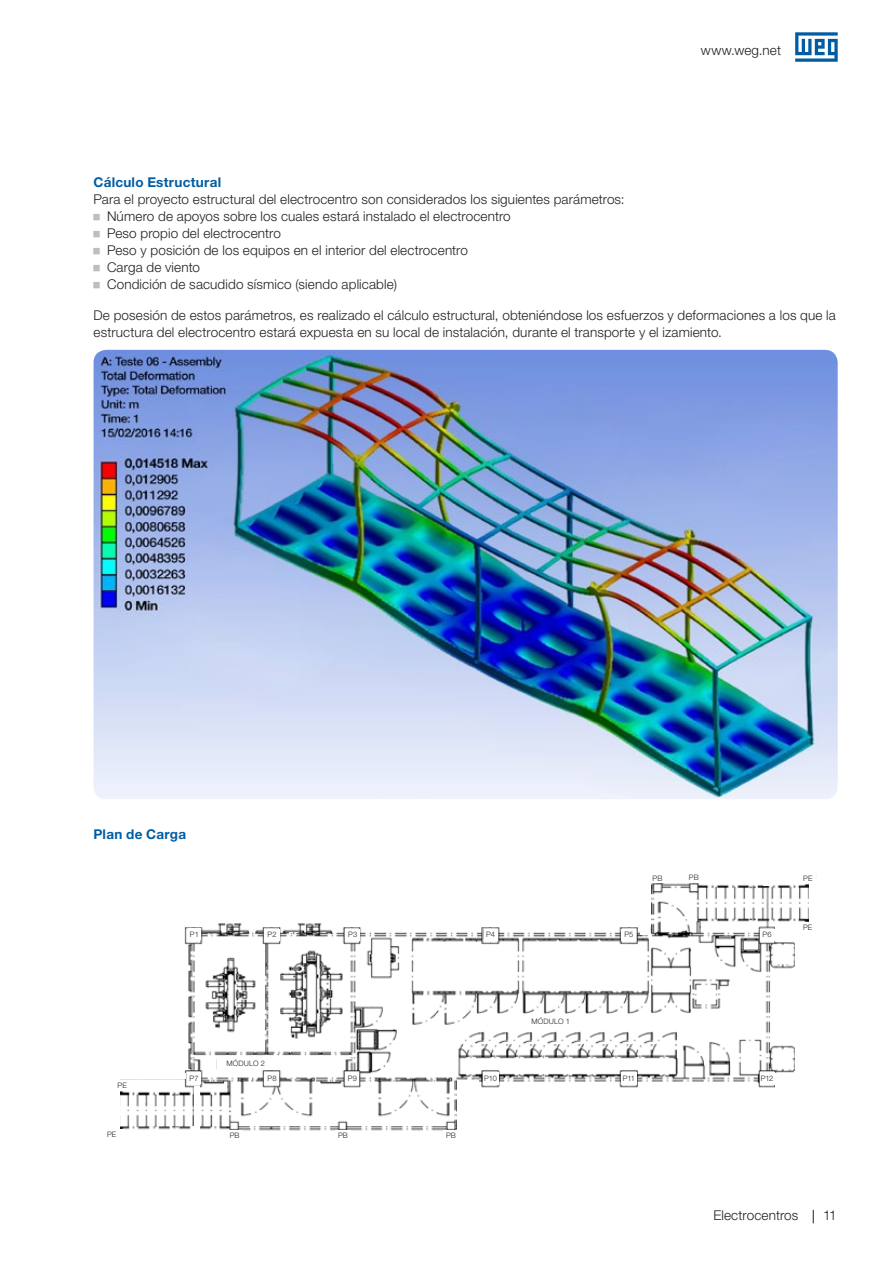
<style>
.page{position:relative;width:893px;height:1263px;background:#fff}
.page>*{position:absolute;margin:0;border:0;box-sizing:border-box;transform-origin:0 0}
.t1{font:300 13.5px/17px "Helvetica Neue LT Pro";letter-spacing:.01em;color:#231f20}
.t2{font:700 13.5px "Helvetica Neue LT Pro";letter-spacing:.02em;color:#005da4}
.t3{font:300 7.5px "Helvetica Neue LT Pro";letter-spacing:.025em;color:#231f20}
</style>
<div class="page">
<svg style="left:795px;top:32px;width:43px;height:30px"></svg>
<svg style="left:813px;top:1210px;width:1px;height:13px"></svg>
<img style="left:120px;top:875px;width:697px;height:256px">
<div style="left:188px;top:929px;width:13px;height:11px;background:#fff"></div>
<div style="left:187px;top:1072px;width:14px;height:12px;background:#fff"></div>
<div style="left:265px;top:1072px;width:14px;height:12px;background:#fff"></div>
<div style="left:346px;top:1072px;width:13px;height:12px;background:#fff"></div>
<div style="left:483px;top:1072px;width:15px;height:12px;background:#fff"></div>
<div style="left:621px;top:1072px;width:16px;height:12px;background:#fff"></div>
<div style="left:523px;top:1015px;width:55px;height:12px;background:#fff"></div>
<div style="left:217px;top:1058px;width:58px;height:11px;background:#fff"></div>
<div style="left:759px;top:1072px;width:15px;height:12px;background:#fff"></div>
<div style="left:265px;top:929px;width:14px;height:11px;background:#fff"></div>
<div style="left:346px;top:929px;width:14px;height:11px;background:#fff"></div>
<div style="left:484px;top:929px;width:13px;height:11px;background:#fff"></div>
<div style="left:622px;top:929px;width:14px;height:11px;background:#fff"></div>
<div style="left:760px;top:929px;width:14px;height:11px;background:#fff"></div>
<div style="left:800px;top:872px;width:16px;height:12px;background:#fff"></div>
<div style="left:686px;top:873px;width:16px;height:10px;background:#fff"></div>
<div style="left:799px;top:922px;width:17px;height:10px;background:#fff"></div>
<div style="left:650px;top:873px;width:15px;height:10px;background:#fff"></div>
<div style="left:164px;top:860px;width:39px;height:67px;background:#fff"></div>
<div style="left:253px;top:860px;width:38px;height:67px;background:#fff"></div>
<div style="left:333px;top:860px;width:39px;height:67px;background:#fff"></div>
<div style="left:471px;top:861px;width:39px;height:66px;background:#fff"></div>
<div style="left:604px;top:861px;width:47px;height:66px;background:#fff"></div>
<div style="left:640px;top:926px;width:7px;height:9px;background:#fff"></div>
<div style="left:764px;top:872px;width:7px;height:13px;background:#fff"></div>
<div style="left:809px;top:883px;width:29px;height:40px;background:#fff"></div>
<div style="left:775px;top:927px;width:20px;height:15px;background:#fff"></div>
<div style="left:775px;top:1074px;width:20px;height:15px;background:#fff"></div>
<div style="left:458px;top:1081px;width:21px;height:52px;background:#fff"></div>
<div style="left:118px;top:1129px;width:6px;height:13px;background:#fff"></div>
<div style="left:117px;top:1073px;width:69px;height:6px;background:#fff"></div>
<div style="left:194px;top:1086px;width:5px;height:56px;background:#fff"></div>
<div style="left:795px;top:932px;width:50px;height:152px;background:#fff"></div>
<div style="left:114px;top:1080px;width:16px;height:10px;background:#fff"></div>
<div style="left:191px;top:1127px;width:6px;height:19px;background:#fff"></div>
<img style="left:94px;top:350px;width:744px;height:449px">
<p class="t1" style="left:701px;top:42px;width:82px">www.weg.net</p>
<p class="t2" style="left:94px;top:174px;width:129px">Cálculo Estructural</p>
<p class="t1" style="left:107px;top:191px;width:519px;text-indent:-13px">Para el proyecto estructural del electrocentro son considerados los siguientes parámetros:<br>Número de apoyos sobre los cuales estará instalado el electrocentro<br>Peso propio del electrocentro<br>Peso y posición de los equipos en el interior del electrocentro<br>Carga de viento<br>Condición de sacudido sísmico (siendo aplicable)</p>
<p class="t1" style="left:94px;top:306px;width:744px">De posesión de estos parámetros, es realizado el cálculo estructural, obteniéndose los esfuerzos y deformaciones a los que la estructura del electrocentro estará expuesta en su local de instalación, durante el transporte y el izamiento.</p>
<p class="t2" style="left:94px;top:826px;width:94px">Plan de Carga</p>
<p class="t3" style="left:190px;top:930px;width:10px">P1</p>
<p class="t3" style="left:653px;top:873px;width:11px">PB</p>
<p class="t3" style="left:689px;top:873px;width:11px">PB</p>
<p class="t3" style="left:803px;top:873px;width:11px">PE</p>
<p class="t3" style="left:803px;top:923px;width:11px">PE</p>
<p class="t3" style="left:268px;top:930px;width:11px">P2</p>
<p class="t3" style="left:348px;top:930px;width:11px">P3</p>
<p class="t3" style="left:486px;top:930px;width:10px">P4</p>
<p class="t3" style="left:624px;top:930px;width:10px">P5</p>
<p class="t3" style="left:763px;top:930px;width:11px">P6</p>
<p class="t3" style="left:226px;top:1059px;width:40px">MÓDULO 2</p>
<p class="t3" style="left:531px;top:1017px;width:40px">MÓDULO 1</p>
<p class="t3" style="left:118px;top:1080px;width:11px">PE</p>
<p class="t3" style="left:190px;top:1073px;width:10px">P7</p>
<p class="t3" style="left:268px;top:1073px;width:10px">P8</p>
<p class="t3" style="left:348px;top:1073px;width:11px">P9</p>
<p class="t3" style="left:484px;top:1073px;width:14px">P10</p>
<p class="t3" style="left:623px;top:1073px;width:14px">P11</p>
<p class="t3" style="left:107px;top:1130px;width:11px">PE</p>
<p class="t3" style="left:230px;top:1131px;width:11px">PB</p>
<p class="t3" style="left:338px;top:1131px;width:11px">PB</p>
<p class="t3" style="left:446px;top:1131px;width:11px">PB</p>
<p class="t3" style="left:761px;top:1074px;width:14px">P12</p>
<p class="t1" style="left:713px;top:1207px;width:87px">Electrocentros</p>
<p class="t1" style="left:823px;top:1207px;width:15px">11</p>
</div>
